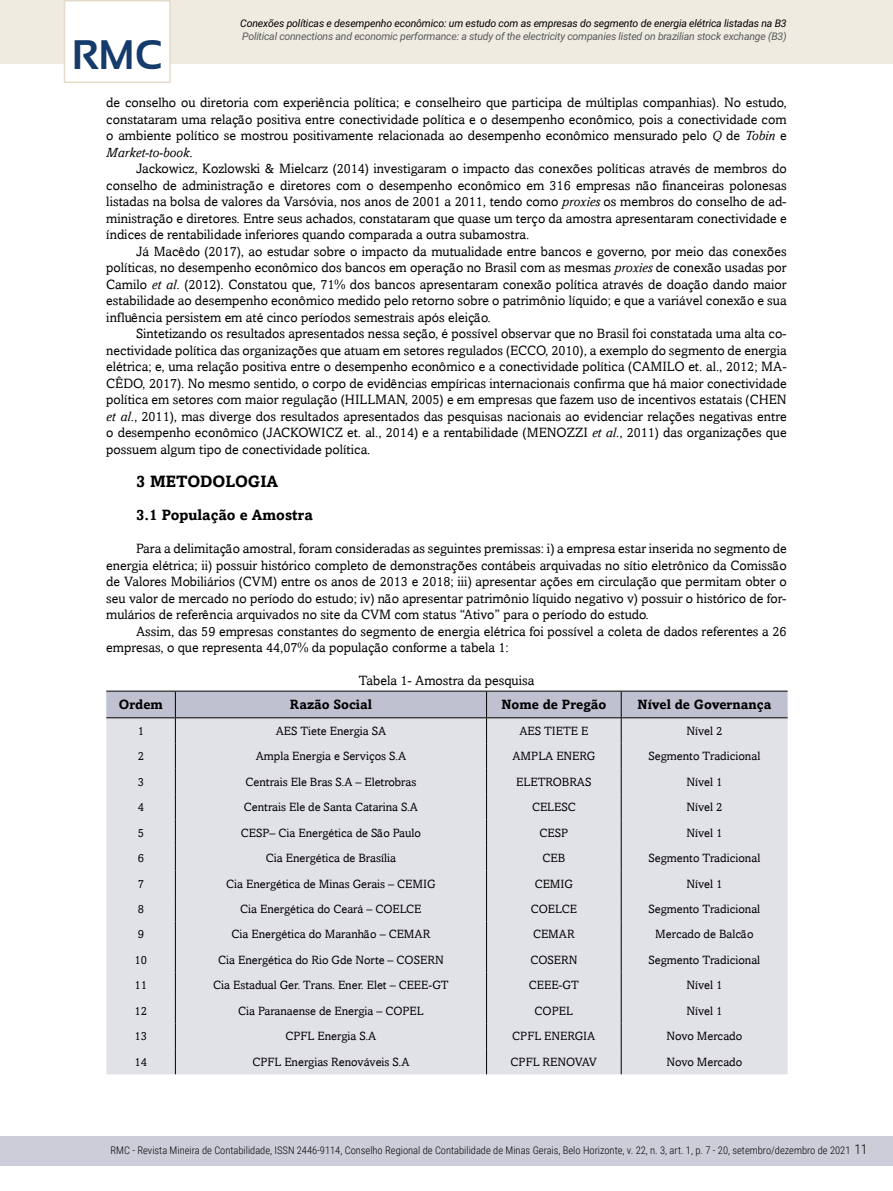
<style>
.page{position:relative;width:893px;height:1191px;background:#fff}
.page>*{position:absolute;margin:0;border:0;box-sizing:border-box;transform-origin:0 0}
.t1{font:700 41.25px "Sansation";color:#143b6b}
.t2{font:700 16.5px "Amasis";color:#000}
.t3{font:700 15px "Amasis";color:#000}
.t4{font:13.5px/16.5px "Amasis";color:#000;text-align:justify}
.t5{font:700 13.5px "Amasis";color:#000}
.t6{font:300 13.5px "Roboto Condensed";color:#000}
.t7{font:12px "Amasis";color:#000}
.t8{font:300 10.5px "Roboto Condensed";color:#000}
.t9{font:italic 10.5px "Roboto";letter-spacing:-.02em;color:#58595b}
.t10{font:italic 10.5px "Roboto";letter-spacing:-.015em;color:#000}
.s1{font-style:italic}
</style>
<div class="page">
<div style="left:0;top:1135px;width:893px;height:30px;background:#cdcdda"></div>
<div style="left:0;top:0;width:893px;height:64px;background:#efebe1"></div>
<div style="left:64px;top:0;width:107px;height:83px;background:#fff;border:2px solid #e4dcca"></div>
<svg style="left:106px;top:691px;width:682px;height:383px"></svg>
<h1 class="t1" style="left:72px;top:32px;width:92px">RMC</h1>
<p class="t10" style="left:240px;top:16px;width:548px">Conexões políticas e desempenho econômico: um estudo com as empresas do segmento de energia elétrica listadas na B3</p>
<p class="t9" style="left:242px;top:29px;width:546px">Political connections and economic performance: a study of the electricity companies listed on brazilian stock exchange (B3)</p>
<p class="t4" style="left:106px;top:94px;width:682px">de conselho ou diretoria com experiência política; e conselheiro que participa de múltiplas companhias). No estudo, constataram uma relação positiva entre conectividade política e o desempenho econômico, pois a conectividade com o ambiente político se mostrou positivamente relacionada ao desempenho econômico mensurado pelo <span class="s1">Q</span> de <span class="s1">Tobin</span> e <span class="s1">Market-to-book</span>.</p>
<p class="t4" style="left:106px;top:160px;width:682px;text-indent:30px">Jackowicz, Kozlowski &amp; Mielcarz (2014) investigaram o impacto das conexões políticas através de membros do conselho de administração e diretores com o desempenho econômico em 316 empresas não financeiras polonesas listadas na bolsa de valores da Varsóvia, nos anos de 2001 a 2011, tendo como <span class="s1">proxies</span> os membros do conselho de ad&shy;ministração e diretores. Entre seus achados, constataram que quase um terço da amostra apresentaram conectividade e índices de rentabilidade inferiores quando comparada a outra subamostra.</p>
<p class="t4" style="left:106px;top:243px;width:682px;text-indent:30px">Já Macêdo (2017), ao estudar sobre o impacto da mutualidade entre bancos e governo, por meio das conexões políticas, no desempenho econômico dos bancos em operação no Brasil com as mesmas <span class="s1">proxies</span> de conexão usadas por Camilo <span class="s1">et al</span>. (2012). Constatou que, 71% dos bancos apresentaram conexão política através de doação dando maior estabilidade ao desempenho econômico medido pelo retorno sobre o patrimônio líquido; e que a variável conexão e sua influência persistem em até cinco períodos semestrais após eleição.</p>
<p class="t4" style="left:106px;top:325px;width:682px;text-indent:30px">Sintetizando os resultados apresentados nessa seção, é possível observar que no Brasil foi constatada uma alta co&shy;nectividade política das organizações que atuam em setores regulados (ECCO, 2010), a exemplo do segmento de energia elétrica; e, uma relação positiva entre o desempenho econômico e a conectividade política (CAMILO et. al., 2012; MA-CÊDO, 2017). No mesmo sentido, o corpo de evidências empíricas internacionais confirma que há maior conectividade política em setores com maior regulação (HILLMAN, 2005) e em empresas que fazem uso de incentivos estatais (CHEN <span class="s1">et al</span>., 2011), mas diverge dos resultados apresentados das pesquisas nacionais ao evidenciar relações negativas entre o desempenho econômico (JACKOWICZ et. al., 2014) e a rentabilidade (MENOZZI <span class="s1">et al</span>., 2011) das organizações que possuem algum tipo de conectividade política.</p>
<p class="t2" style="left:136px;top:471px;width:144px">3 METODOLOGIA</p>
<p class="t3" style="left:136px;top:506px;width:178px">3.1 População e Amostra</p>
<p class="t4" style="left:106px;top:540px;width:682px;text-indent:30px">Para a delimitação amostral, foram consideradas as seguintes premissas: i) a empresa estar inserida no segmento de energia elétrica; ii) possuir histórico completo de demonstrações contábeis arquivadas no sítio eletrônico da Comissão de Valores Mobiliários (CVM) entre os anos de 2013 e 2018; iii) apresentar ações em circulação que permitam obter o seu valor de mercado no período do estudo; iv) não apresentar patrimônio líquido negativo v) possuir o histórico de for&shy;mulários de referência arquivados no site da CVM com status “Ativo” para o período do estudo.</p>
<p class="t4" style="left:106px;top:622px;width:682px;text-indent:30px">Assim, das 59 empresas constantes do segmento de energia elétrica foi possível a coleta de dados referentes a 26 empresas, o que representa 44,07% da população conforme a tabela 1:</p>
<p class="t4" style="left:359px;top:672px;width:177px">Tabela 1- Amostra da pesquisa</p>
<p class="t5" style="left:119px;top:696px;width:46px">Ordem</p>
<p class="t5" style="left:290px;top:696px;width:84px">Razão Social</p>
<p class="t5" style="left:501px;top:696px;width:106px">Nome de Pregão</p>
<p class="t5" style="left:637px;top:696px;width:135px">Nível de Governança</p>
<p class="t7" style="left:138px;top:723px;width:8px">1</p>
<p class="t7" style="left:276px;top:723px;width:112px">AES Tiete Energia SA</p>
<p class="t7" style="left:519px;top:723px;width:70px">AES TIETE E</p>
<p class="t7" style="left:686px;top:723px;width:37px">Nível 2</p>
<p class="t7" style="left:138px;top:749px;width:8px">2</p>
<p class="t7" style="left:256px;top:749px;width:152px">Ampla Energia e Serviços S.A</p>
<p class="t7" style="left:512px;top:749px;width:84px">AMPLA ENERG</p>
<p class="t7" style="left:648px;top:749px;width:113px">Segmento Tradicional</p>
<p class="t7" style="left:138px;top:774px;width:8px">3</p>
<p class="t7" style="left:246px;top:774px;width:172px">Centrais Ele Bras S.A – Eletrobras</p>
<p class="t7" style="left:516px;top:774px;width:77px">ELETROBRAS</p>
<p class="t7" style="left:686px;top:774px;width:37px">Nível 1</p>
<p class="t7" style="left:138px;top:800px;width:8px">4</p>
<p class="t7" style="left:244px;top:800px;width:176px">Centrais Ele de Santa Catarina S.A</p>
<p class="t7" style="left:532px;top:800px;width:45px">CELESC</p>
<p class="t7" style="left:686px;top:800px;width:37px">Nível 2</p>
<p class="t7" style="left:138px;top:825px;width:8px">5</p>
<p class="t7" style="left:241px;top:825px;width:182px">CESP– Cia Energética de São Paulo</p>
<p class="t7" style="left:539px;top:825px;width:30px">CESP</p>
<p class="t7" style="left:686px;top:825px;width:37px">Nível 1</p>
<p class="t7" style="left:138px;top:851px;width:8px">6</p>
<p class="t7" style="left:266px;top:851px;width:132px">Cia Energética de Brasília</p>
<p class="t7" style="left:542px;top:851px;width:24px">CEB</p>
<p class="t7" style="left:648px;top:851px;width:113px">Segmento Tradicional</p>
<p class="t7" style="left:138px;top:876px;width:8px">7</p>
<p class="t7" style="left:226px;top:876px;width:211px">Cia Energética de Minas Gerais – CEMIG</p>
<p class="t7" style="left:535px;top:876px;width:40px">CEMIG</p>
<p class="t7" style="left:686px;top:876px;width:37px">Nível 1</p>
<p class="t7" style="left:138px;top:902px;width:8px">8</p>
<p class="t7" style="left:240px;top:902px;width:183px">Cia Energética do Ceará – COELCE</p>
<p class="t7" style="left:531px;top:902px;width:48px">COELCE</p>
<p class="t7" style="left:648px;top:902px;width:113px">Segmento Tradicional</p>
<p class="t7" style="left:138px;top:927px;width:8px">9</p>
<p class="t7" style="left:232px;top:927px;width:200px">Cia Energética do Maranhão – CEMAR</p>
<p class="t7" style="left:533px;top:927px;width:43px">CEMAR</p>
<p class="t7" style="left:655px;top:927px;width:100px">Mercado de Balcão</p>
<p class="t7" style="left:135px;top:953px;width:14px">10</p>
<p class="t7" style="left:218px;top:953px;width:227px">Cia Energética do Rio Gde Norte – COSERN</p>
<p class="t7" style="left:530px;top:953px;width:48px">COSERN</p>
<p class="t7" style="left:648px;top:953px;width:113px">Segmento Tradicional</p>
<p class="t7" style="left:135px;top:978px;width:14px">11</p>
<p class="t7" style="left:213px;top:978px;width:237px">Cia Estadual Ger. Trans. Ener. Elet – CEEE-GT</p>
<p class="t7" style="left:529px;top:978px;width:51px">CEEE-GT</p>
<p class="t7" style="left:686px;top:978px;width:37px">Nível 1</p>
<p class="t7" style="left:135px;top:1003px;width:14px">12</p>
<p class="t7" style="left:238px;top:1003px;width:187px">Cia Paranaense de Energia – COPEL</p>
<p class="t7" style="left:535px;top:1003px;width:40px">COPEL</p>
<p class="t7" style="left:686px;top:1003px;width:37px">Nível 1</p>
<p class="t7" style="left:135px;top:1029px;width:14px">13</p>
<p class="t7" style="left:286px;top:1029px;width:92px">CPFL Energia S.A</p>
<p class="t7" style="left:512px;top:1029px;width:85px">CPFL ENERGIA</p>
<p class="t7" style="left:666px;top:1029px;width:77px">Novo Mercado</p>
<p class="t7" style="left:135px;top:1054px;width:14px">14</p>
<p class="t7" style="left:252px;top:1054px;width:159px">CPFL Energias Renováveis S.A</p>
<p class="t7" style="left:511px;top:1054px;width:88px">CPFL RENOVAV</p>
<p class="t7" style="left:666px;top:1054px;width:77px">Novo Mercado</p>
<p class="t6" style="left:854px;top:1140px;width:15px">11</p>
<p class="t8" style="left:110px;top:1143px;width:741px">RMC - Revista Mineira de Contabilidade, ISSN 2446-9114, Conselho Regional de Contabilidade de Minas Gerais, Belo Horizonte, v. 22, n. 3, art. 1, p. 7 - 20, setembro/dezembro de 2021</p>
</div>
